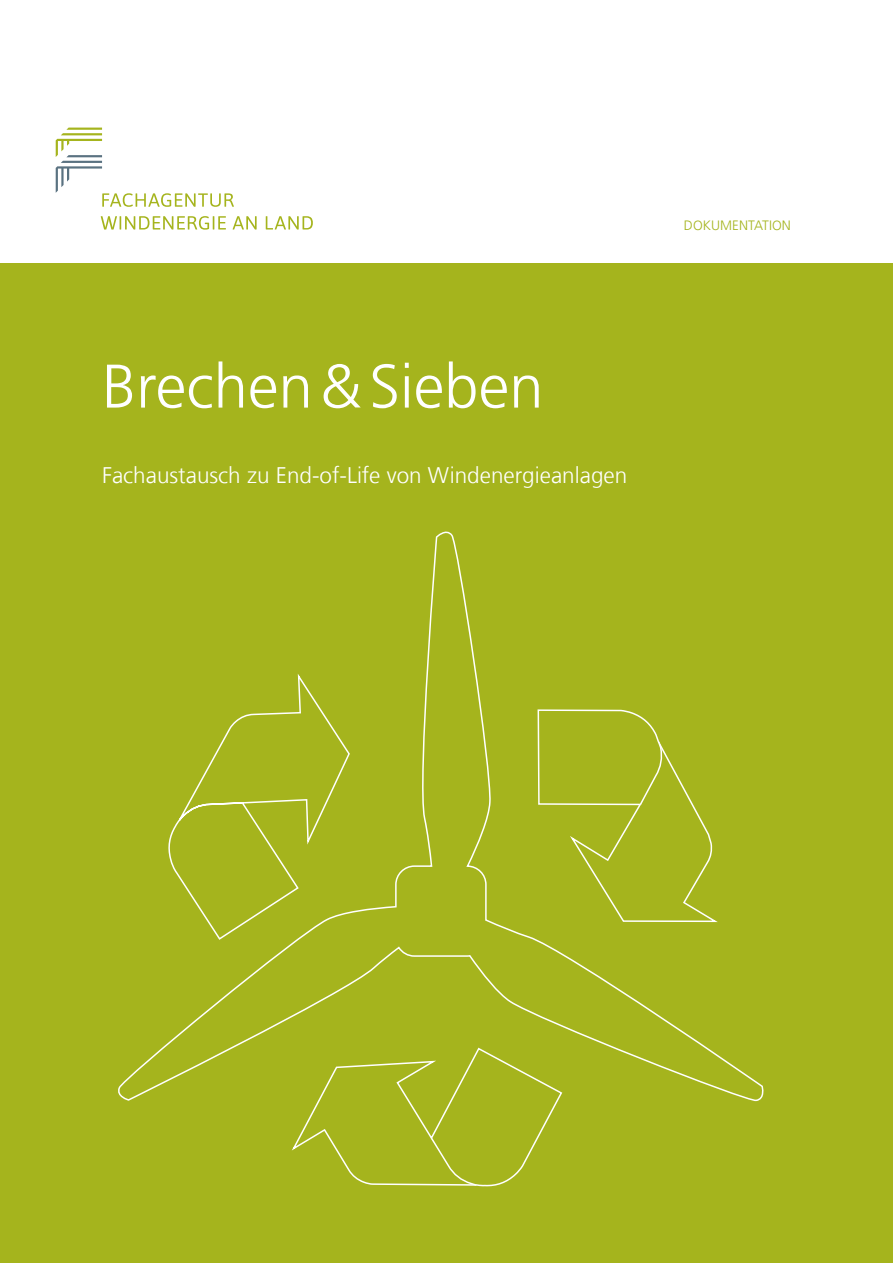
<style>
.page{position:relative;width:893px;height:1263px;background:#fff}
.page>*{position:absolute;margin:0;border:0;box-sizing:border-box;transform-origin:0 0}
.t1{font:300 61.5px "Frutiger LT Com";color:#fff}
.t2{font:300 22.5px "Frutiger LT Com";color:#fff}
.t3{font:300 13.5px "Frutiger LT Com";letter-spacing:.005em;color:#a5b41d}
</style>
<div class="page">
<div style="left:0;top:264px;width:893px;height:999px;background:#a5b41d"></div>
<svg style="left:101px;top:216px;width:212px;height:14px"></svg>
<svg style="left:56px;top:128px;width:178px;height:79px"></svg>
<svg style="left:292px;top:1101px;width:266px;height:86px"></svg>
<svg style="left:118px;top:531px;width:646px;height:570px"></svg>
<h1 class="t1" style="left:102px;top:351px;width:443px">Brechen&amp;Sieben</h1>
<p class="t2" style="left:102px;top:462px;width:527px">Fachaustausch zu End-of-Life von Windenergieanlagen</p>
<p class="t3" style="left:684px;top:217px;width:108px">DOKUMENTATION</p>
</div>
